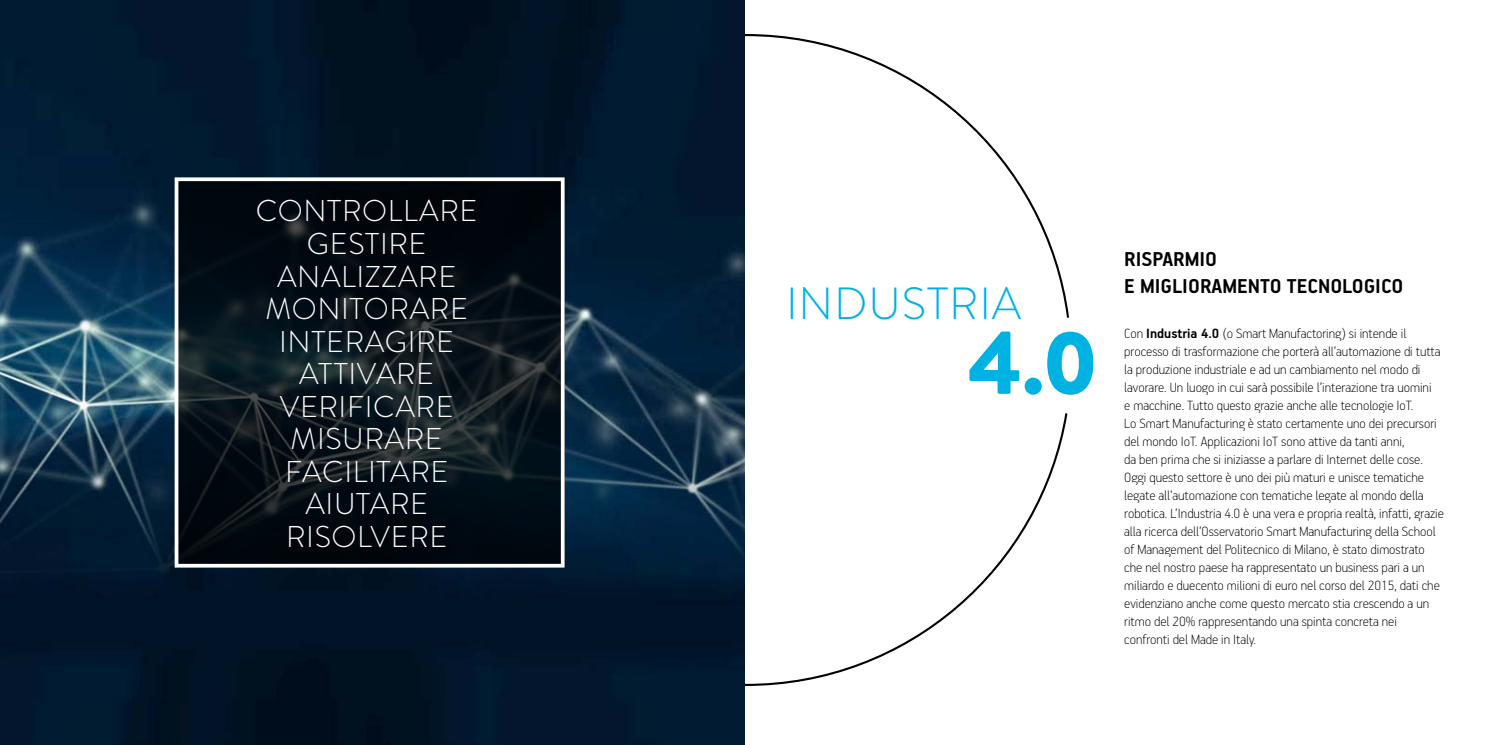
<style>
.page{position:relative;width:1489px;height:745px;background:#fff}
.page>*{position:absolute;margin:0;border:0;box-sizing:border-box;transform-origin:0 0}
.t1{font:900 90px "Brandon Grotesque";color:#00b2e1}
.t2{font:300 45px "Brandon Grotesque";letter-spacing:.02em;color:#00b2e1}
.t3{font:300 30px "Brandon Grotesque";letter-spacing:.02em;color:#fff}
.t4{font:700 22.5px/27px "PF Handbook Pro";color:#000}
.t5{font:100 15px/18px "PF Handbook Pro";color:#000}
.s1{font-weight:700}
</style>
<div class="page">
<svg style="left:744px;top:33px;width:325px;height:653px"></svg>
<img style="left:0;top:0;width:744px;height:744px">
<svg style="left:180px;top:182px;width:379px;height:380px;background:#081118"></svg>
<div style="left:175px;top:177px;width:389px;height:390px;border:4px solid #fff"></div>
<h3 class="t3" style="left:256px;top:190px;width:91px">CONTROLL</h3>
<h3 class="t3" style="left:419px;top:190px;width:38px">ARE</h3>
<h3 class="t3" style="left:307px;top:223px;width:18px">GESTIRE</h3>
<h3 class="t3" style="left:277px;top:255px;width:159px">ANALIZZARE</h3>
<h3 class="t3" style="left:265px;top:288px;width:204px">MONITORARE</h3>
<h3 class="t3" style="left:279px;top:320px;width:176px">INTERAGIRE</h3>
<h3 class="t3" style="left:299px;top:353px;width:136px">ATTIVARE</h3>
<h3 class="t3" style="left:280px;top:385px;width:175px">VERIFICARE</h3>
<h3 class="t3" style="left:290px;top:418px;width:154px">MISU RARE</h3>
<h3 class="t3" style="left:285px;top:450px;width:165px">FACILITARE</h3>
<h3 class="t3" style="left:305px;top:483px;width:124px">AIUTARE</h3>
<h3 class="t3" style="left:286px;top:515px;width:163px">RISOLVERE</h3>
<h2 class="t2" style="left:786px;top:272px;width:236px">INDUSTRIA</h2>
<h1 class="t1" style="left:968px;top:299px;width:132px">4.0</h1>
<h3 class="t4" style="left:1124px;top:244px;width:281px">RISPARMIO<br>E MIGLIORAMENTO TECNOLOGICO</h3>
<p class="t5" style="left:1124px;top:323px;width:321px">Con <span class="s1">Industria 4.0</span> (o Smart Manufactoring) si intende il processo di trasformazione che porterà all’automazione di tutta la produzione industriale e ad un cambiamento nel modo di lavorare. Un luogo in cui sarà possibile l’interazione tra uomini<br>e macchine. Tutto questo grazie anche alle tecnologie IoT.<br>Lo Smart Manufacturing è stato certamente uno dei precursori del mondo IoT. Applicazioni IoT sono attive da tanti anni,<br>da ben prima che si iniziasse a parlare di Internet delle cose.<br>Oggi questo settore è uno dei più maturi e unisce tematiche legate all’automazione con tematiche legate al mondo della robotica. L’Industria 4.0 è una vera e propria realtà, infatti, grazie alla ricerca dell’Osservatorio Smart Manufacturing della School of Management del Politecnico di Milano, è stato dimostrato che nel nostro paese ha rappresentato un business pari a un miliardo e duecento milioni di euro nel corso del 2015, dati che evidenziano anche come questo mercato stia crescendo a un ritmo del 20% rappresentando una spinta concreta nei confronti del Made in Italy.</p>
</div>
